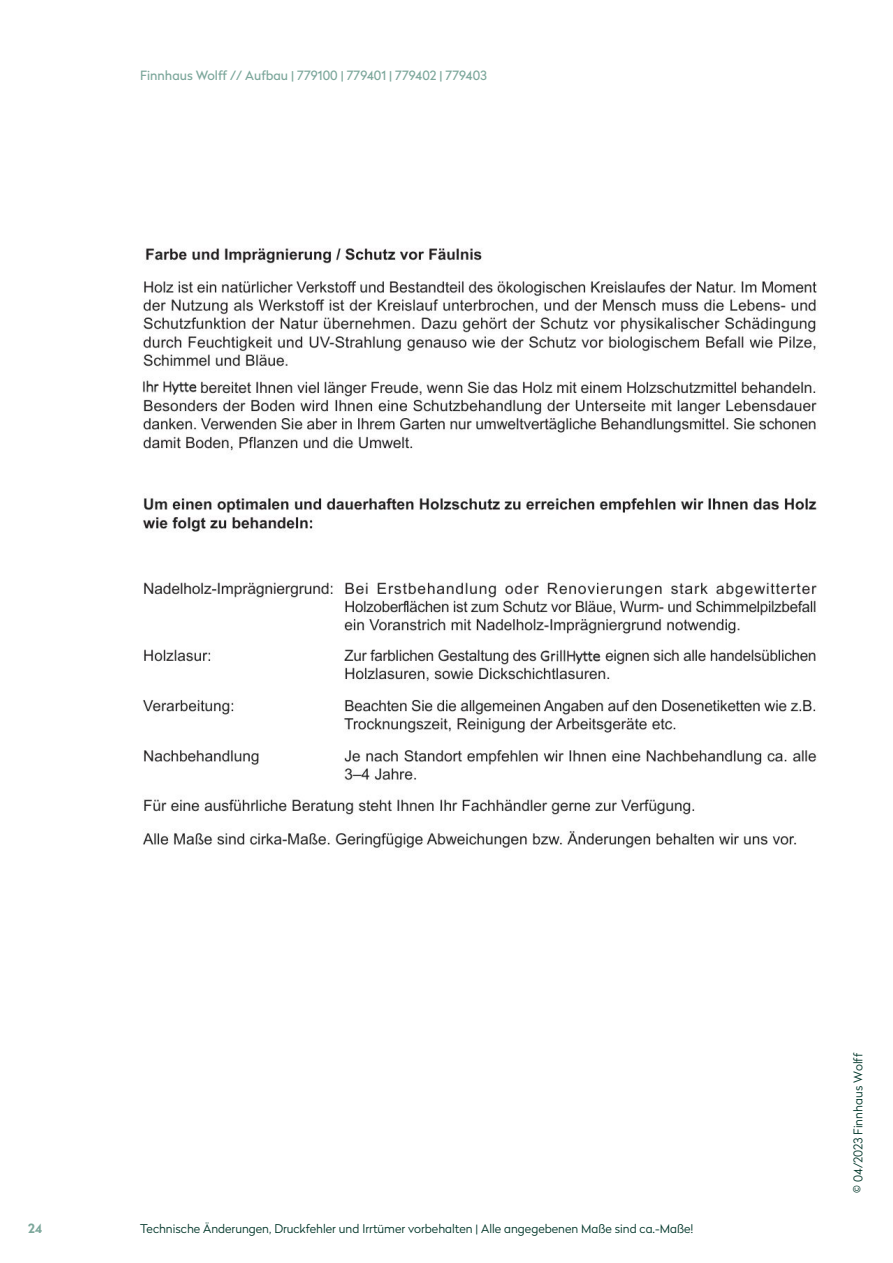
<style>
.page{position:relative;width:893px;height:1263px;background:#fff}
.page>*{position:absolute;margin:0;border:0;box-sizing:border-box;transform-origin:0 0}
.t1{font:12.75px "Radikal";color:#7ca79b}
.t2{font:700 12.75px "Radikal";color:#7ca79b}
.t3{font:300 12px "Radikal";color:#003629}
</style>
<div class="page">
<img style="left:142px;top:248px;width:675px;height:601px">
<p class="t1" style="left:140px;top:67px;width:348px">Finnhaus Wolff // Aufbau | 779100 | 779401 | 779402 | 779403</p>
<p class="t2" style="left:28px;top:1219px;width:16px">24</p>
<p class="t3" style="left:140px;top:1220px;width:555px">Technische Änderungen, Druckfehler und Irrtümer vorbehalten | Alle angegebenen Maße sind ca.-Maße!</p>
<p class="t3" style="left:850px;top:1193px;width:141px;rotate:-90deg">© 04/2023 Finnhaus Wolff</p>
</div>
